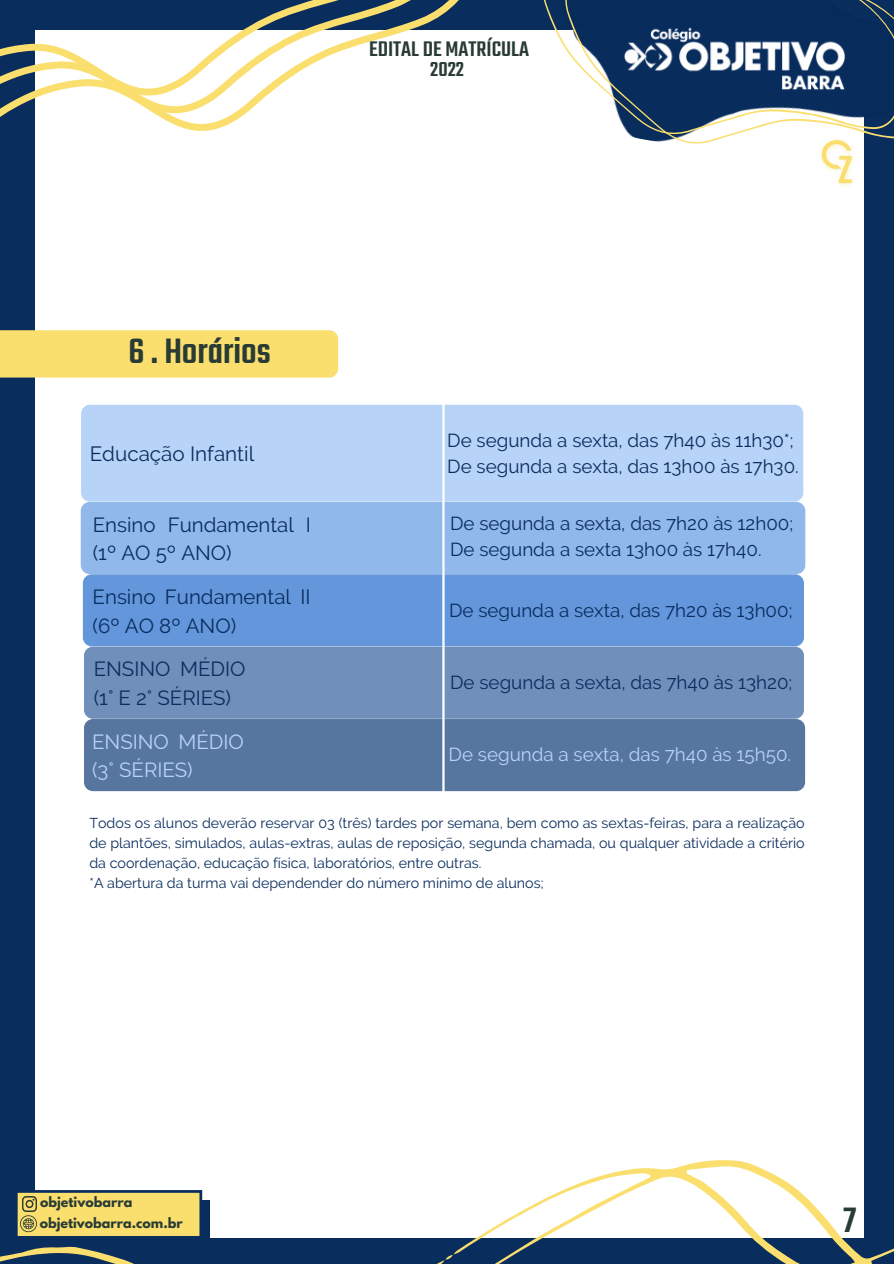
<style>
.page{position:relative;width:894px;height:1264px;background:#fff}
.page>*{position:absolute;margin:0;border:0;box-sizing:border-box;transform-origin:0 0}
.t1{font:500 38.7px "Teko";color:#293b35}
.t2{font:500 23.25px "Teko";color:#293b35}
.t3{font:500 22.2px "Teko";color:#293b35}
.t4{font:20.55px "Raleway";color:#092d5d}
.t5{font:20.4px/28.5px "Raleway";color:#092d5d}
.t6{font:20.4px/28.2px "Raleway";color:#b7d3f8}
.t7{font:18.75px "Raleway";color:#092d5d}
.t8{font:18.75px "Raleway";color:#b7d3f8}
.t9{font:14.25px/20px "Raleway";color:#092d5d;text-align:justify}
.t10{font:700 12.6px "League Spartan";color:#293b35}
</style>
<div class="page">
<div style="left:0;top:0;width:893px;height:1263px;background:#092d5d"></div>
<div style="left:36px;top:30px;width:827px;height:1207px;background:#fff"></div>
<svg style="left:0;top:0;width:459px;height:191px"></svg>
<svg style="left:0;top:1137px;width:893px;height:126px"></svg>
<svg style="left:424px;top:1254px;width:29px;height:9px"></svg>
<svg style="left:561px;top:0;width:332px;height:152px"></svg>
<div style="left:25px;top:1200px;width:185px;height:46px;background:#092d5d"></div>
<svg style="left:15px;top:1189px;width:187px;height:49px;background:#d7c56d"></svg>
<img style="left:817px;top:135px;width:38px;height:51px">
<img style="left:620px;top:17px;width:273px;height:82px">
<div style="left:0;top:330px;width:338px;height:47px;background:#fadf6e"></div>
<div style="left:81px;top:405px;width:722px;height:96px;background:#b7d3f8;border-radius:9px"></div>
<div style="left:81px;top:502px;width:724px;height:72px;background:#91b8eb;border-radius:9px"></div>
<div style="left:83px;top:574px;width:720px;height:72px;background:#6396db;border-radius:9px"></div>
<div style="left:84px;top:646px;width:719px;height:72px;background:#7090bb;border-radius:9px"></div>
<div style="left:84px;top:719px;width:720px;height:72px;background:#56759f;border-radius:9px"></div>
<hr style="left:442px;top:390px;width:2px;height:423px;background:#fff">
<p class="t2" style="left:369px;top:33px;width:161px">EDITAL DE MATRÍCULA</p>
<p class="t3" style="left:430px;top:55px;width:35px">2022</p>
<p class="t1" style="left:128px;top:326px;width:144px">6 . Horários</p>
<p class="t4" style="left:90px;top:441px;width:166px">Educação Infantil</p>
<p class="t7" style="left:447px;top:429px;width:348px">De segunda a sexta, das 7h40 às 11h30*;</p>
<p class="t7" style="left:447px;top:455px;width:353px">De segunda a sexta, das 13h00 às 17h30.</p>
<p class="t5" style="left:93px;top:510px;width:220px">Ensino Fundamental I (1º AO 5º ANO)</p>
<p class="t7" style="left:450px;top:512px;width:344px">De segunda a sexta, das 7h20 às 12h00;</p>
<p class="t7" style="left:450px;top:538px;width:313px">De segunda a sexta 13h00 às 17h40.</p>
<p class="t5" style="left:93px;top:582px;width:219px">Ensino Fundamental II (6º AO 8º ANO)</p>
<p class="t5" style="left:94px;top:655px;width:153px">ENSINO MÉDIO (1° E 2° SÉRIES)</p>
<p class="t6" style="left:92px;top:727px;width:153px">ENSINO MÉDIO (3° SÉRIES)</p>
<p class="t7" style="left:449px;top:599px;width:345px">De segunda a sexta, das 7h20 às 13h00;</p>
<p class="t7" style="left:450px;top:671px;width:343px">De segunda a sexta, das 7h40 às 13h20;</p>
<p class="t8" style="left:448px;top:743px;width:344px">De segunda a sexta, das 7h40 às 15h50.</p>
<p class="t9" style="left:89px;top:812px;width:716px">Todos os alunos deverão reservar 03 (três) tardes por semana, bem como as sextas-feiras, para a realização de plantões, simulados, aulas-extras, aulas de reposição, segunda chamada, ou qualquer atividade a critério da coordenação, educação física, laboratórios, entre outras.</p>
<p class="t9" style="left:89px;top:872px;width:455px">*A abertura da turma vai dependender do número mínimo de alunos;</p>
<p class="t10" style="left:40px;top:1195px;width:94px">objetivobarra</p>
<p class="t10" style="left:40px;top:1216px;width:144px">objetivobarra.com.br</p>
<p class="t1" style="left:843px;top:1194px;width:14px">7</p>
</div>
